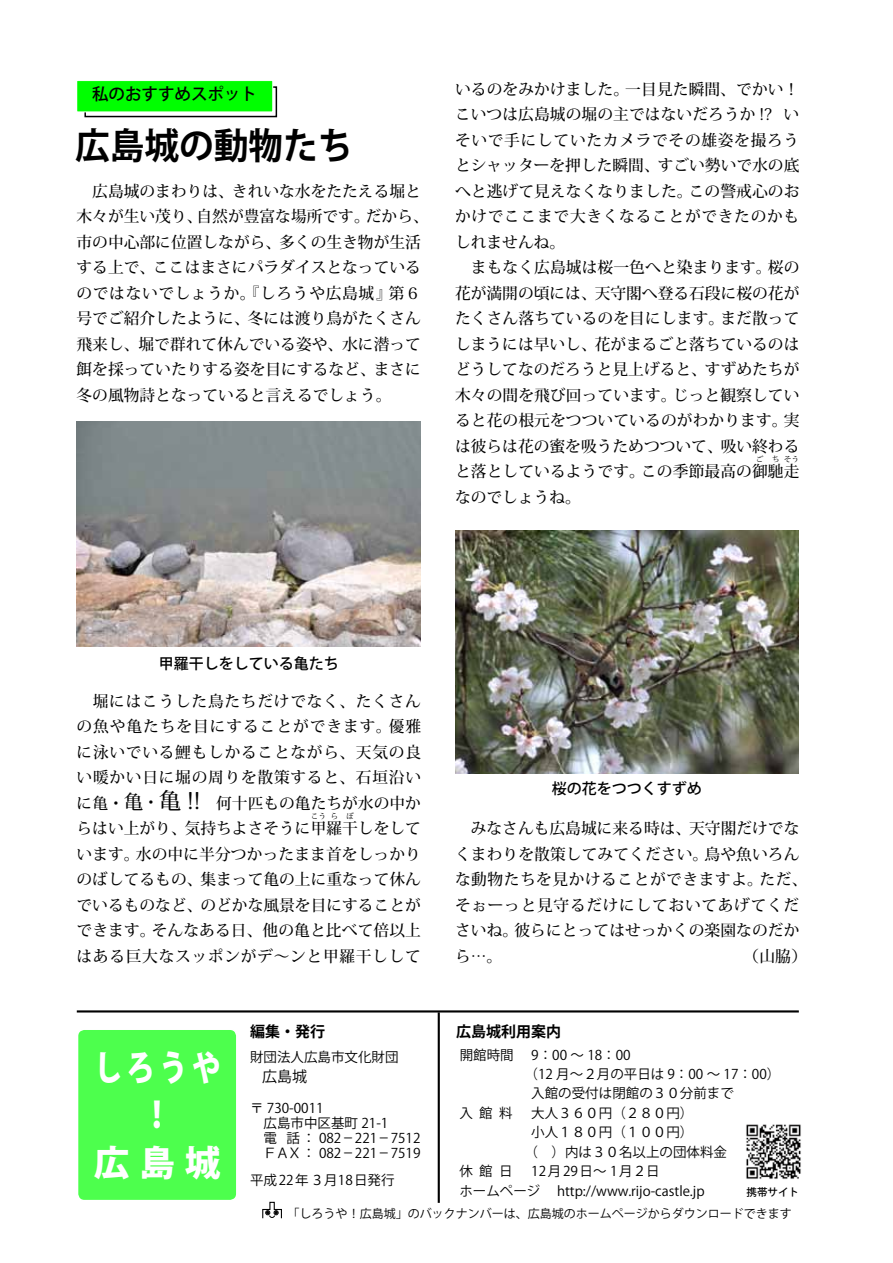
<style>
.page{position:relative;width:893px;height:1263px;background:#fff}
.page>*{position:absolute;margin:0;border:0;box-sizing:border-box;transform-origin:0 0}
.t1{font:700 36.3px "Koz Go Pro";color:#000;scale:.95 1}
.t2{font:800 35.55px/47.2px "Koz Go Pro";color:#fff;text-align:center;scale:.8 1}
.t3{font:500 16.5px "Koz Go Pro";color:#000}
.t4{font:500 15.75px/25.5px "Koz Min Pro";letter-spacing:.005em;color:#000}
.t5{font:500 15px "Koz Go Pro";color:#000}
.t6{font:700 15px "Koz Go Pro";color:#000}
.t7{font:15px "Koz Go Pro";color:#000}
.t8{font:13.5px/15px "Koz Go Pro";color:#000}
.t9{font:12px "Koz Go Pro";color:#000}
.t10{font:500 10.5px "Koz Go Pro";color:#000}
.t11{font:500 7.8px "Koz Min Pro";color:#000}
.s1{font-size:19.5px}
.s2{font-size:22.5px}
</style>
<div class="page">
<img style="left:77px;top:421px;width:344px;height:225px">
<img style="left:456px;top:531px;width:343px;height:243px">
<div style="left:84px;top:86px;width:193px;height:31px;border:2px solid #000"></div>
<div style="left:77px;top:81px;width:196px;height:31px;background:#0f0"></div>
<div style="left:77px;top:80px;width:196px;height:32px;border:1px solid #fff"></div>
<hr style="left:77px;top:1010px;width:722px;height:2px;background:#000">
<hr style="left:438px;top:1012px;width:2px;height:191px;background:#000">
<div style="left:78px;top:1029px;width:159px;height:171px;background:#4dff4d;border-radius:7px"></div>
<div style="left:77px;top:1028px;width:161px;height:173px;border:2px solid #fff;border-radius:7px"></div>
<svg style="left:262px;top:1201px;width:20px;height:18px"></svg>
<img style="left:746px;top:1124px;width:55px;height:55px">
<p class="t3" style="left:92px;top:83px;width:166px">私のおすすめスポット</p>
<h1 class="t1" style="left:75px;top:122px;width:293px">広島城の動物たち</h1>
<p class="t4" style="left:77px;top:178px;width:354px">　広島城のまわりは、きれいな水をたたえる堀と木々が生い茂り、自然が豊富な場所です。だから、市の中心部に位置しながら、多くの生き物が生活する上で、ここはまさにパラダイスとなっているのではないでしょうか。『しろうや広島城』第６号でご紹介したように、冬には渡り鳥がたくさん飛来し、堀で群れて休んでいる姿や、水に潜って餌を採っていたりする姿を目にするなど、まさに冬の風物詩となっていると言えるでしょう。</p>
<p class="t4" style="left:455px;top:76px;width:346px">いるのをみかけました。一目見た瞬間、でかい！こいつは広島城の堀の主ではないだろうか !? いそいで手にしていたカメラでその雄姿を撮ろうとシャッターを押した瞬間、すごい勢いで水の底へと逃げて見えなくなりました。この警戒心のおかけでここまで大きくなることができたのかもしれませんね。<br>　まもなく広島城は桜一色へと染まります。桜の花が満開の頃には、天守閣へ登る石段に桜の花がたくさん落ちているのを目にします。まだ散ってしまうには早いし、花がまるごと落ちているのはどうしてなのだろうと見上げると、すずめたちが木々の間を飛び回っています。じっと観察していると花の根元をつついているのがわかります。実は彼らは花の蜜を吸うためつついて、吸い終わると落としているようです。この季節最高の御馳走</p>
<p class="t11" style="left:756px;top:454px;width:9px">ご</p>
<p class="t11" style="left:772px;top:454px;width:9px">ち</p>
<p class="t11" style="left:784px;top:454px;width:17px">そう</p>
<p class="t4" style="left:455px;top:484px;width:127px">なのでしょうね。</p>
<p class="t5" style="left:159px;top:654px;width:181px">甲羅干しをしている亀たち</p>
<p class="t4" style="left:77px;top:688px;width:346px;text-align:justify">　堀にはこうした鳥たちだけでなく、たくさんの魚や亀たちを目にすることができます。優雅に泳いでいる鯉もしかることながら、天気の良い暖かい日に堀の周りを散策すると、石垣沿いに亀・<span class="s1">亀</span>・<span class="s2">亀 !!</span>　何十匹もの亀たちが水の中からはい上がり、気持ちよさそうに甲羅干しをして</p>
<p class="t11" style="left:311px;top:811px;width:17px">こう</p>
<p class="t11" style="left:330px;top:811px;width:9px">ら</p>
<p class="t11" style="left:346px;top:811px;width:9px">ぼ</p>
<p class="t4" style="left:77px;top:841px;width:346px;text-align:justify">います。水の中に半分つかったまま首をしっかりのばしてるもの、集まって亀の上に重なって休んでいるものなど、のどかな風景を目にすることができます。そんなある日、他の亀と比べて倍以上はある巨大なスッポンがデ～ンと甲羅干しして</p>
<p class="t5" style="left:552px;top:778px;width:151px">桜の花をつつくすずめ</p>
<p class="t4" style="left:455px;top:815px;width:354px">　みなさんも広島城に来る時は、天守閣だけでなくまわりを散策してみてください。鳥や魚いろんな動物たちを見かけることができますよ。ただ、そぉーっと見守るだけにしておいてあげてくださいね。彼らにとってはせっかくの楽園なのだか</p>
<h2 class="t2" style="left:94px;top:1047px;width:160px">しろうや！<br>広 島 城</h2>
<p class="t6" style="left:456px;top:1021px;width:106px">広島城利用案内</p>
<p class="t8" style="left:460px;top:1048px;width:55px">開館時間</p>
<p class="t8" style="left:531px;top:1048px;width:101px">9：00 ～ 18：00</p>
<p class="t8" style="left:525px;top:1066px;width:257px">（12 月～２月の平日は 9：00 ～ 17：00）</p>
<p class="t8" style="left:531px;top:1086px;width:204px">入館の受付は閉館の３０分前まで</p>
<p class="t8" style="left:459px;top:1105px;width:55px">入 館 料</p>
<p class="t8" style="left:531px;top:1105px;width:163px">大人３６０円（２８０円）</p>
<p class="t8" style="left:531px;top:1125px;width:163px">小人１８０円（１００円）</p>
<p class="t8" style="left:525px;top:1144px;width:204px">（　）内は３０名以上の団体料金</p>
<p class="t8" style="left:459px;top:1164px;width:55px">休 館 日</p>
<p class="t6" style="left:250px;top:1021px;width:76px">編集・発行</p>
<p class="t8" style="left:250px;top:1050px;width:150px">財団法人広島市文化財団</p>
<p class="t7" style="left:262px;top:1066px;width:46px">広島城</p>
<p class="t8" style="left:264px;top:1101px;width:158px;text-indent:-14px">〒 730-0011　<br>広島市中区基町 21-1<br>電 話 ： 082−221−7512<br>ＦＡＸ ： 082−221−7519</p>
<p class="t8" style="left:250px;top:1173px;width:146px">平成 22 年３月18日発行</p>
<p class="t8" style="left:459px;top:1162px;width:247px;line-height:19.5px;text-indent:72px">12月29日～ 1月２日<br>ホームページ　http://www.rijo-castle.jp</p>
<p class="t10" style="left:747px;top:1186px;width:54px">携帯サイト</p>
<p class="t9" style="left:288px;top:1206px;width:506px">「しろうや！広島城」のバックナンバーは、広島城のホームページからダウンロードできます</p>
</div>
